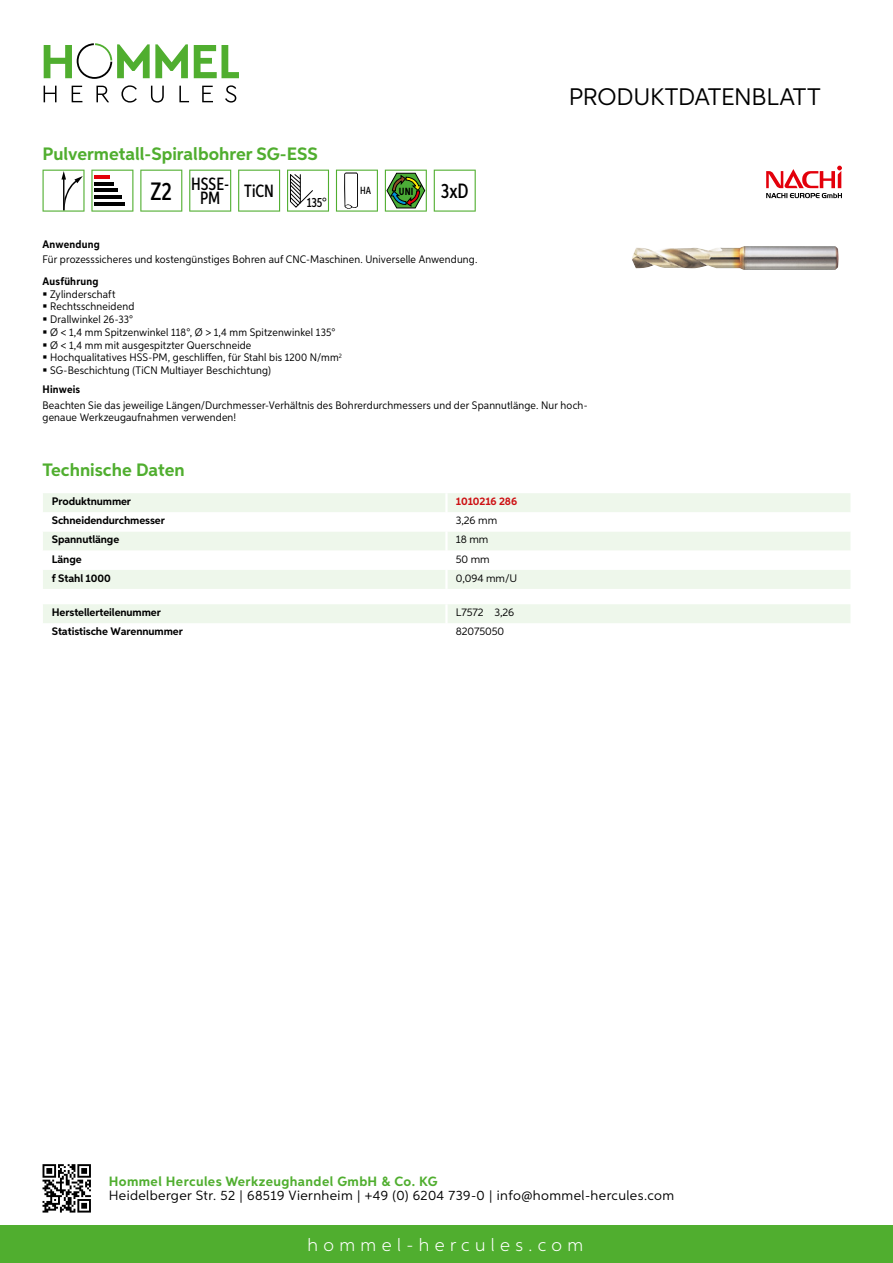
<style>
.page{position:relative;width:893px;height:1263px;background:#fff}
.page>*{position:absolute;margin:0;border:0;box-sizing:border-box;transform-origin:0 0}
.t1{font:24px "Aspira";letter-spacing:-.01em;color:#000}
.t2{font:500 20.7px "Aspira XX Nar";color:#000}
.t3{font:700 18px "Aspira";color:#50ae2f}
.t4{font:300 18px "Aspira";letter-spacing:.3em;color:#fff}
.t5{font:500 17.85px/14.9px "Aspira XX Nar";color:#000}
.t6{font:13.5px "Aspira";letter-spacing:.03em;color:#000}
.t7{font:700 13.5px "Aspira";letter-spacing:.03em;color:#50ae2f}
.t8{font:500 13.35px "Aspira XX Nar";color:#000}
.t9{font:10.95px/12.8px "Aspira Nar";letter-spacing:.015em;color:#000}
.t10{font:700 10.95px "Aspira";letter-spacing:-.01em;color:#000}
.t11{font:10.95px "Aspira";letter-spacing:-.01em;color:#000}
.t12{font:700 10.95px "Aspira Nar";letter-spacing:.02em;color:#000}
.t13{font:700 10.95px "Aspira";letter-spacing:-.01em;color:#cd1013}
.t14{font:700 10.35px "Aspira XX Nar";color:#000}
.t15{font:500 10.35px "Aspira XX Nar";color:#000}
.s1{font-size:25.2px}
</style>
<div class="page">
<div style="left:0;top:1226px;width:893px;height:37px;background:#50ae2f"></div>
<svg style="left:43px;top:1164px;width:48px;height:48px"></svg>
<svg style="left:194px;top:45px;width:45px;height:33px"></svg>
<svg style="left:44px;top:43px;width:144px;height:36px"></svg>
<svg style="left:44px;top:86px;width:13px;height:16px"></svg>
<svg style="left:72px;top:86px;width:10px;height:16px"></svg>
<svg style="left:96px;top:86px;width:13px;height:16px"></svg>
<svg style="left:121px;top:85px;width:16px;height:18px"></svg>
<svg style="left:151px;top:86px;width:13px;height:17px"></svg>
<svg style="left:179px;top:86px;width:10px;height:16px"></svg>
<svg style="left:202px;top:86px;width:11px;height:16px"></svg>
<svg style="left:225px;top:85px;width:11px;height:18px"></svg>
<div style="left:43px;top:493px;width:807px;height:96px;background:#eef7eb"></div>
<svg style="left:43px;top:512px;width:807px;height:58px"></svg>
<hr style="left:445px;top:493px;width:3px;height:19px;background:#fff">
<hr style="left:445px;top:512px;width:3px;height:19px;background:#fff">
<hr style="left:445px;top:531px;width:3px;height:20px;background:#fff">
<hr style="left:445px;top:551px;width:3px;height:19px;background:#fff">
<hr style="left:445px;top:570px;width:3px;height:19px;background:#fff">
<div style="left:43px;top:604px;width:807px;height:19px;background:#eef7eb"></div>
<svg style="left:43px;top:170px;width:42px;height:42px"></svg>
<svg style="left:91px;top:170px;width:42px;height:42px"></svg>
<hr style="left:94px;top:176px;width:16px;height:3px;background:#e3000b">
<hr style="left:94px;top:182px;width:20px;height:4px;background:#000">
<hr style="left:94px;top:189px;width:24px;height:3px;background:#000">
<hr style="left:94px;top:196px;width:27px;height:3px;background:#000">
<hr style="left:94px;top:202px;width:31px;height:4px;background:#000">
<svg style="left:140px;top:170px;width:42px;height:42px"></svg>
<svg style="left:189px;top:170px;width:42px;height:42px"></svg>
<svg style="left:238px;top:170px;width:42px;height:42px"></svg>
<svg style="left:287px;top:170px;width:42px;height:42px"></svg>
<svg style="left:336px;top:170px;width:42px;height:42px"></svg>
<svg style="left:385px;top:170px;width:42px;height:42px"></svg>
<svg style="left:434px;top:170px;width:42px;height:42px"></svg>
<img style="left:632px;top:246px;width:207px;height:24px">
<svg style="left:766px;top:166px;width:76px;height:32px"></svg>
<h3 class="t3" style="left:43px;top:142px;width:277px">Pulvermetall-Spiralbohrer SG-ESS</h3>
<h3 class="t5" style="left:200px;top:176px;width:31px;text-indent:-49px"><span class="s1">Z2</span> HSSE-<br>PM</h3>
<h3 class="t5" style="left:244px;top:183px;width:31px">TiCN</h3>
<p class="t8" style="left:307px;top:195px;width:21px">135°</p>
<p class="t15" style="left:360px;top:185px;width:12px">HA</p>
<p class="t14" style="left:399px;top:185px;width:16px">UNI</p>
<h2 class="t2" style="left:441px;top:178px;width:29px">3xD</h2>
<h1 class="t1" style="left:569px;top:82px;width:253px">Produktdatenblatt</h1>
<p class="t12" style="left:43px;top:237px;width:59px">Anwendung</p>
<p class="t9" style="left:43px;top:252px;width:436px">Für prozesssicheres und kostengünstiges Bohren auf CNC-Maschinen. Universelle Anwendung.</p>
<p class="t12" style="left:43px;top:274px;width:58px">Ausführung</p>
<p class="t9" style="left:50px;top:287px;width:293px">Zylinderschaft<br>Rechtsschneidend<br>Drallwinkel 26-33°<br>Ø &lt; 1,4 mm Spitzenwinkel 118°, Ø &gt; 1,4 mm Spitzenwinkel 135° Ø &lt; 1,4 mm mit ausgespitzter Querschneide<br>Hochqualitatives HSS-PM, geschliffen, für Stahl bis 1200 N/mm<sup>2<br></sup>SG-Beschichtung (TiCN Multiayer Beschichtung)</p>
<p class="t12" style="left:43px;top:383px;width:39px">Hinweis</p>
<p class="t9" style="left:43px;top:399px;width:547px;line-height:12px">Beachten Sie das jeweilige Längen/Durchmesser-Verhältnis des Bohrerdurchmessers und der Spannutlänge. Nur hoch&shy;genaue Werkzeugaufnahmen verwenden!</p>
<h3 class="t3" style="left:43px;top:459px;width:144px">Technische Daten</h3>
<p class="t10" style="left:52px;top:495px;width:81px">Produktnummer</p>
<p class="t13" style="left:456px;top:495px;width:63px">1010216 286</p>
<p class="t10" style="left:52px;top:514px;width:115px">Schneidendurchmesser</p>
<p class="t11" style="left:456px;top:514px;width:43px">3,26 mm</p>
<p class="t10" style="left:52px;top:533px;width:69px">Spannutlänge</p>
<p class="t11" style="left:456px;top:533px;width:34px">18 mm</p>
<p class="t10" style="left:52px;top:552px;width:31px">Länge</p>
<p class="t11" style="left:456px;top:552px;width:35px">50 mm</p>
<p class="t10" style="left:52px;top:571px;width:60px">f Stahl 1000</p>
<p class="t11" style="left:456px;top:571px;width:61px">0,094 mm/U</p>
<p class="t10" style="left:52px;top:606px;width:111px">Herstellerteilenummer</p>
<p class="t11" style="left:456px;top:606px;width:60px">L7572 3,26</p>
<p class="t10" style="left:52px;top:625px;width:132px">Statistische Warennummer</p>
<p class="t11" style="left:456px;top:625px;width:50px">82075050</p>
<p class="t7" style="left:109px;top:1172px;width:330px">Hommel Hercules Werkzeughandel GmbH &amp; Co. KG</p>
<p class="t6" style="left:109px;top:1187px;width:567px">Heidelberger Str. 52 | 68519 Viernheim | +49 (0) 6204 739-0 | info@hommel-hercules.com</p>
<h3 class="t4" style="left:307px;top:1234px;width:277px">hommel-hercules.com</h3>
</div>
